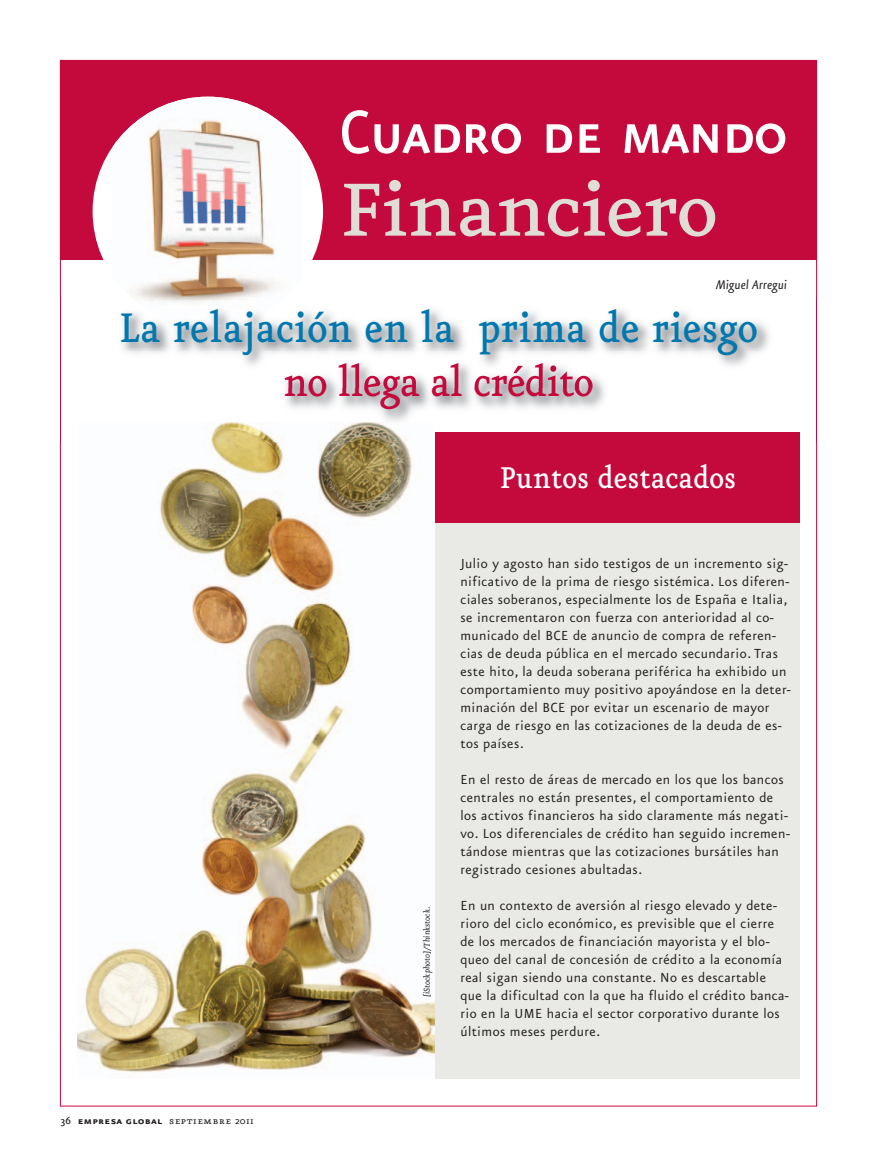
<style>
.page{position:relative;width:877px;height:1175px;background:#fff}
.page>*{position:absolute;margin:0;border:0;box-sizing:border-box;transform-origin:0 0}
.t1{font:500 90px "Eureka";letter-spacing:-.015em;color:#e0ddd4}
.t2{font:72px "Eureka Sans Medium Caps";letter-spacing:-.035em;color:#fff;scale:.9 1}
.t3{font:500 49.5px "Eureka";color:#0078ae;scale:.9 1}
.t4{font:500 49.5px "Eureka";letter-spacing:-.02em;color:#c40a3c;scale:.9 1}
.t5{font:500 36px "Eureka";color:#fff;scale:.9 1}
.t6{font:15.75px/18px "Eureka Sans";letter-spacing:.025em;color:#231f20}
.t7{font:italic 15px "Eureka Sans";color:#231f20}
.t8{font:12px "Eureka Sans Bold Caps";letter-spacing:.025em;color:#231f20}
.t9{font:italic 10.2px "Eureka";color:#231f20}
.s1{font-family:"Eureka";font-weight:500}
.s2{font-family:"Eureka Small Caps"}
.s3{font-family:"Eureka"}
</style>
<div class="page">
<div style="left:434px;top:512px;width:366px;height:566px;background:#e9e9e5"></div>
<div style="left:434px;top:432px;width:366px;height:90px;background:#c40a3c"></div>
<div style="left:60px;top:60px;width:757px;height:199px;background:#c40a3c"></div>
<div style="left:93px;top:97px;width:230px;height:229px;background:#fff;border-radius:50%"></div>
<img style="left:113px;top:97px;width:190px;height:200px">
<img style="left:77px;top:442px;width:357px;height:631px">
<img style="left:122px;top:310px;width:647px;height:113px">
<img style="left:816px;top:297px;width:1px;height:145px">
<img style="left:60px;top:297px;width:1px;height:145px">
<img style="left:211px;top:423px;width:193px;height:19px">
<img style="left:131px;top:297px;width:153px;height:29px">
<img style="left:285px;top:363px;width:115px;height:24px">
<h2 class="t2" style="left:339px;top:86px;width:500px">Cuadro de mando</h2>
<h1 class="t1" style="left:339px;top:167px;width:380px">Financiero</h1>
<p class="t7" style="left:716px;top:278px;width:73px">Miguel Arregui</p>
<h3 class="t3" style="left:119px;top:304px;width:712px">La relajación en la prima de riesgo</h3>
<h3 class="t4" style="left:283px;top:358px;width:347px">no llega al crédito</h3>
<p class="t8" style="left:60px;top:1114px;width:195px"><span class="s1">36</span> empresa global <span class="s2">septiembre</span> <span class="s3">2011</span></p>
<h3 class="t5" style="left:500px;top:460px;width:264px">Puntos destacados</h3>
<p class="t9" style="left:422px;top:997px;width:92px;rotate:-90deg">[iStockphoto]/Thinkstock.</p>
<p class="t6" style="left:460px;top:555px;width:332px">Julio y agosto han sido testigos de un incremento sig&shy;nificativo de la prima de riesgo sistémica. Los diferen&shy;ciales soberanos, especialmente los de España e Italia, se incrementaron con fuerza con anterioridad al co&shy;municado del BCE de anuncio de compra de referen&shy;cias de deuda pública en el mercado secundario. Tras este hito, la deuda soberana periférica ha exhibido un comportamiento muy positivo apoyándose en la deter&shy;minación del BCE por evitar un escenario de mayor carga de riesgo en las cotizaciones de la deuda de es&shy;tos países.</p>
<p class="t6" style="left:460px;top:771px;width:331px">En el resto de áreas de mercado en los que los bancos centrales no están presentes, el comportamiento de los activos financieros ha sido claramente más negati&shy;vo. Los diferenciales de crédito han seguido incremen&shy;tándose mientras que las cotizaciones bursátiles han registrado cesiones abultadas.</p>
<p class="t6" style="left:460px;top:897px;width:330px">En un contexto de aversión al riesgo elevado y dete&shy;rioro del ciclo económico, es previsible que el cierre de los mercados de financiación mayorista y el blo&shy;queo del canal de concesión de crédito a la economía real sigan siendo una constante. No es descartable que la dificultad con la que ha fluido el crédito banca&shy;rio en la UME hacia el sector corporativo durante los últimos meses perdure.</p>
</div>
